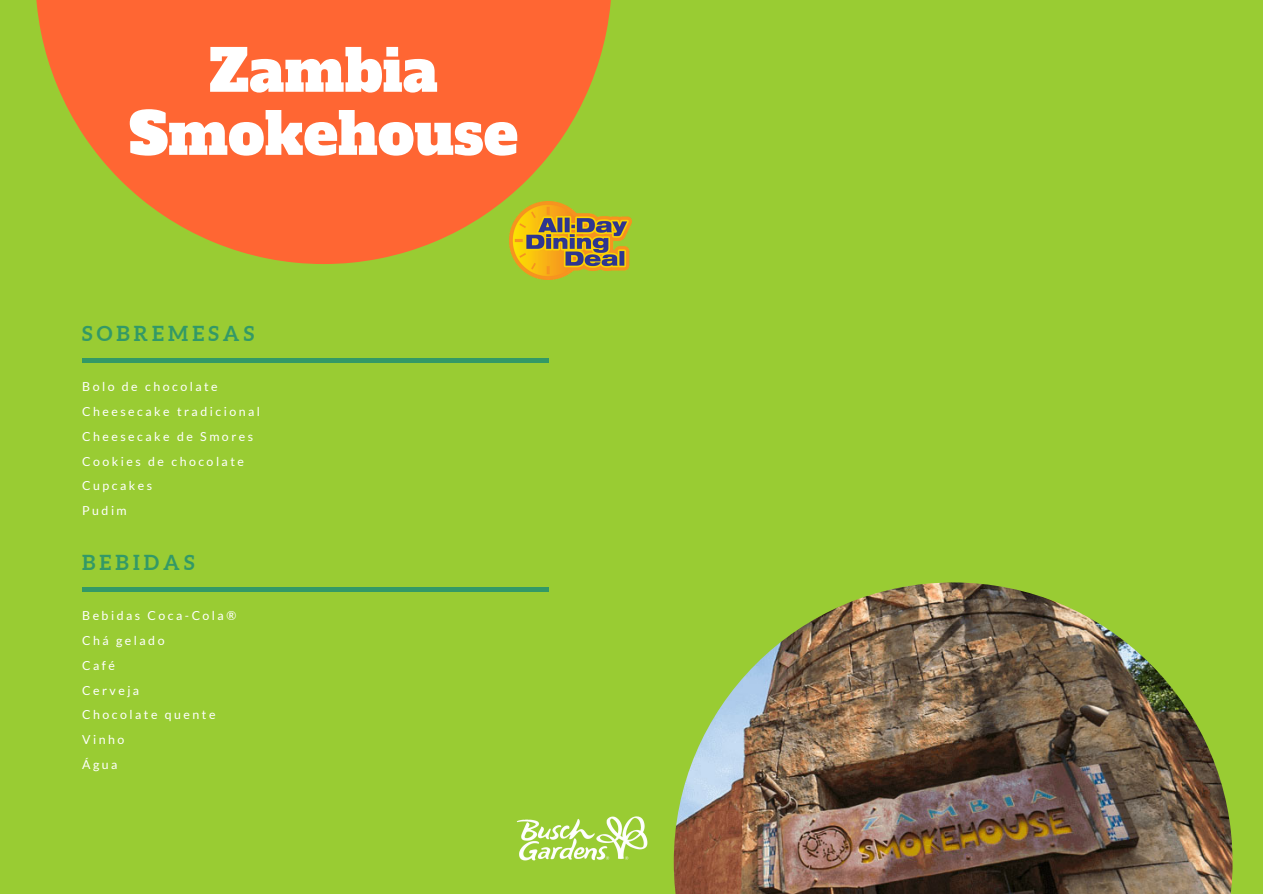
<style>
.page{position:relative;width:1263px;height:894px;background:#fff}
.page>*{position:absolute;margin:0;border:0;box-sizing:border-box;transform-origin:0 0}
.t1{font:57.6px/63px "Alfa Slab One";color:#fff;text-align:center}
.t2{font:700 20.7px "Aleo";letter-spacing:.2em;color:#396}
.t3{font:12.45px "Lato";letter-spacing:.2em;color:#fff}
</style>
<div class="page">
<div style="left:0;top:0;width:1263px;height:893px;background:#9c3"></div>
<svg style="left:36px;top:0;width:575px;height:264px;fill:#f63"></svg>
<hr style="left:82px;top:358px;width:467px;height:4px;background:#396">
<img style="left:516px;top:816px;width:132px;height:45px">
<img style="left:510px;top:201px;width:121px;height:78px">
<hr style="left:82px;top:587px;width:467px;height:4px;background:#396">
<img style="left:674px;top:582px;width:558px;height:311px">
<p class="t1" style="left:129px;top:40px;width:390px">Zambia<br>Smokehouse</p>
<h2 class="t2" style="left:82px;top:321px;width:173px">SOBREMESAS</h2>
<h1 class="t3" style="left:82px;top:379px;width:137px">Bolo de chocolate</h1>
<p class="t3" style="left:82px;top:403px;width:179px">Cheesecake tradicional</p>
<h2 class="t3" style="left:82px;top:428px;width:172px">Cheesecake de Smores</h2>
<p class="t3" style="left:82px;top:453px;width:163px">Cookies de chocolate</p>
<p class="t3" style="left:82px;top:478px;width:71px">Cupcakes</p>
<p class="t3" style="left:82px;top:502px;width:46px">Pudim</p>
<p class="t2" style="left:82px;top:550px;width:114px">BEBIDAS</p>
<p class="t3" style="left:82px;top:607px;width:156px">Bebidas Coca-Cola®</p>
<p class="t3" style="left:82px;top:632px;width:84px">Chá gelado</p>
<p class="t3" style="left:82px;top:657px;width:34px">Café</p>
<p class="t3" style="left:82px;top:682px;width:59px">Cerveja</p>
<p class="t3" style="left:82px;top:707px;width:135px">Chocolate quente</p>
<p class="t3" style="left:82px;top:731px;width:44px">Vinho</p>
<p class="t3" style="left:82px;top:756px;width:37px">Água</p>
</div>
